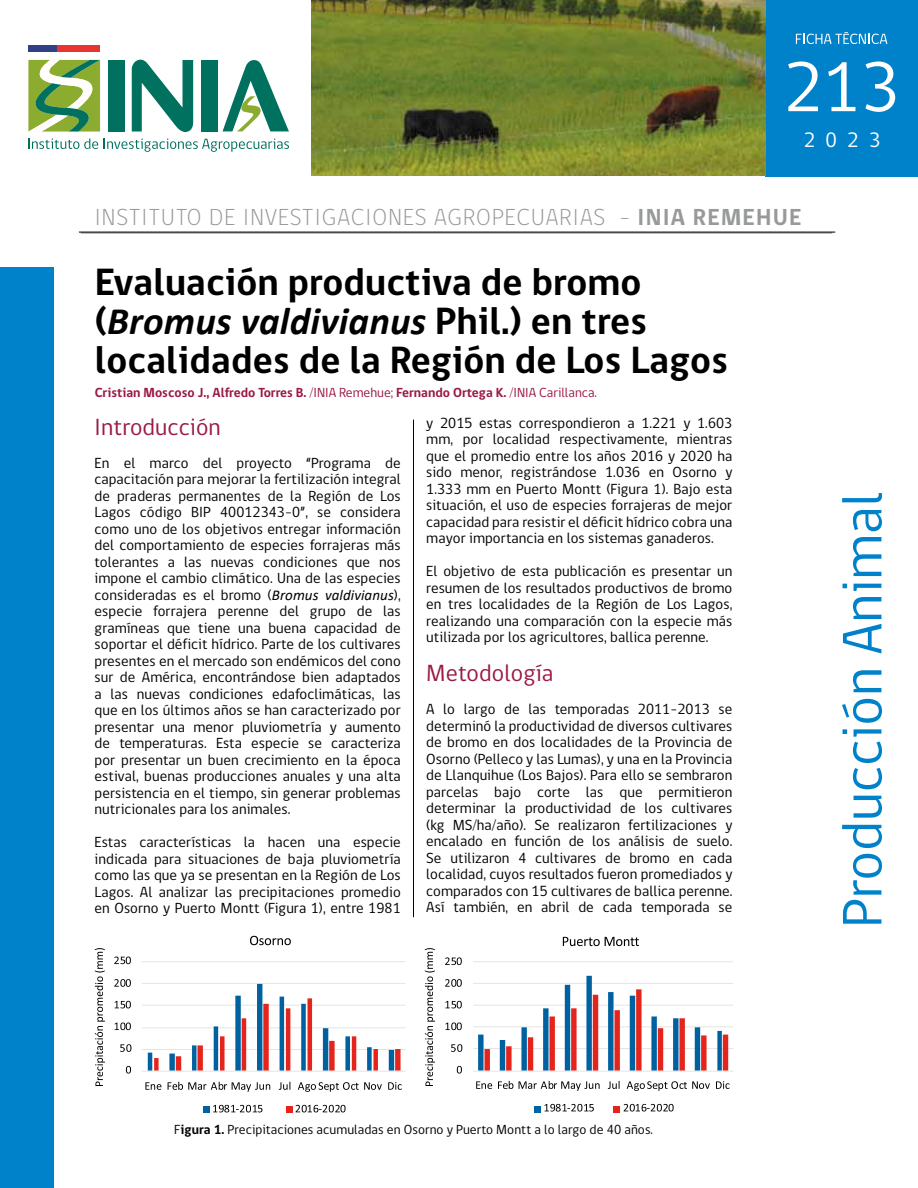
<style>
.page{position:relative;width:918px;height:1188px;background:#fff}
.page>*{position:absolute;margin:0;border:0;box-sizing:border-box;transform-origin:0 0}
.t1{font:72px "gob CL";color:#fffefd}
.t2{font:700 39px "gob CL";letter-spacing:.005em;color:#000}
.t3{font:italic 700 39px "Calibri";letter-spacing:.005em;color:#000}
.t4{font:24px "gob CL";letter-spacing:.005em;color:#9b1942}
.t5{font:300 23.7px "gob CL";letter-spacing:.05em;color:#989999}
.t6{font:21.3px "gob CL";color:#fffefd}
.t7{font:15px/16.5px "gob CL";letter-spacing:.005em;color:#000;text-align:justify}
.t8{font:700 13.5px "gob CL";color:#9b1942}
.t9{font:13.5px "gob CL";letter-spacing:.005em;color:#000}
.s1{font-weight:700}
.s2{font-family:"gob CL";font-style:normal}
.s3{font-weight:400}
.s4{font-family:"Calibri";font-style:italic}
</style>
<div class="page">
<hr style="left:81px;top:233px;width:751px;height:1px;background:#707070">
<div style="left:0;top:268px;width:53px;height:920px;background:#0082cb"></div>
<hr style="left:79px;top:232px;width:756px;height:1px;background:#000">
<div style="left:765px;top:0;width:153px;height:176px;background:#0082cb"></div>
<img style="left:311px;top:0;width:454px;height:176px">
<hr style="left:413px;top:420px;width:1px;height:497px;background:#000">
<div style="left:28px;top:45px;width:30px;height:7px;background:#313f87"></div>
<div style="left:58px;top:45px;width:42px;height:7px;background:#e73631"></div>
<div style="left:108px;top:60px;width:16px;height:72px;background:#00715f"></div>
<svg style="left:132px;top:60px;width:61px;height:72px"></svg>
<div style="left:201px;top:60px;width:16px;height:72px;background:#00715f"></div>
<svg style="left:28px;top:60px;width:72px;height:72px"></svg>
<svg style="left:223px;top:60px;width:66px;height:71px"></svg>
<svg style="left:28px;top:138px;width:70px;height:11px"></svg>
<svg style="left:104px;top:139px;width:185px;height:13px"></svg>
<svg style="left:796px;top:32px;width:91px;height:12px"></svg>
<svg style="left:842px;top:493px;width:40px;height:431px"></svg>
<hr style="left:142px;top:961px;width:263px;height:1px;background:#e5e4e3">
<hr style="left:142px;top:983px;width:263px;height:1px;background:#e5e4e3">
<hr style="left:142px;top:1005px;width:263px;height:1px;background:#e5e4e3">
<hr style="left:142px;top:1027px;width:263px;height:1px;background:#e5e4e3">
<hr style="left:142px;top:1049px;width:263px;height:1px;background:#e5e4e3">
<svg style="left:148px;top:984px;width:253px;height:87px"></svg>
<hr style="left:142px;top:1071px;width:263px;height:1px;background:#e5e4e3">
<svg style="left:126px;top:1066px;width:5px;height:8px"></svg>
<svg style="left:120px;top:1044px;width:11px;height:8px"></svg>
<svg style="left:115px;top:1023px;width:16px;height:7px"></svg>
<svg style="left:115px;top:1001px;width:16px;height:7px"></svg>
<svg style="left:114px;top:979px;width:17px;height:8px"></svg>
<svg style="left:114px;top:957px;width:17px;height:7px"></svg>
<svg style="left:145px;top:1082px;width:16px;height:8px"></svg>
<svg style="left:168px;top:1082px;width:102px;height:10px"></svg>
<svg style="left:279px;top:1082px;width:11px;height:8px"></svg>
<svg style="left:298px;top:1082px;width:84px;height:10px"></svg>
<svg style="left:388px;top:1082px;width:14px;height:8px"></svg>
<svg style="left:95px;top:948px;width:10px;height:138px"></svg>
<svg style="left:250px;top:936px;width:41px;height:9px"></svg>
<svg style="left:203px;top:1105px;width:59px;height:7px"></svg>
<svg style="left:286px;top:1105px;width:60px;height:7px"></svg>
<hr style="left:473px;top:961px;width:260px;height:1px;background:#e5e4e3">
<hr style="left:473px;top:983px;width:260px;height:1px;background:#e5e4e3">
<hr style="left:473px;top:1005px;width:260px;height:1px;background:#e5e4e3">
<hr style="left:473px;top:1026px;width:260px;height:1px;background:#e5e4e3">
<hr style="left:473px;top:1048px;width:260px;height:1px;background:#e5e4e3">
<svg style="left:478px;top:976px;width:250px;height:95px"></svg>
<hr style="left:473px;top:1071px;width:260px;height:1px;background:#e5e4e3">
<svg style="left:457px;top:1066px;width:5px;height:8px"></svg>
<svg style="left:451px;top:1044px;width:11px;height:8px"></svg>
<svg style="left:445px;top:1023px;width:17px;height:7px"></svg>
<svg style="left:445px;top:1001px;width:17px;height:7px"></svg>
<svg style="left:445px;top:979px;width:17px;height:8px"></svg>
<svg style="left:445px;top:957px;width:17px;height:8px"></svg>
<svg style="left:476px;top:1081px;width:16px;height:8px"></svg>
<svg style="left:498px;top:1081px;width:15px;height:8px"></svg>
<svg style="left:519px;top:1081px;width:81px;height:10px"></svg>
<svg style="left:608px;top:1081px;width:12px;height:8px"></svg>
<svg style="left:627px;top:1081px;width:83px;height:10px"></svg>
<svg style="left:716px;top:1081px;width:14px;height:8px"></svg>
<svg style="left:425px;top:948px;width:10px;height:138px"></svg>
<svg style="left:563px;top:937px;width:76px;height:9px"></svg>
<svg style="left:534px;top:1104px;width:60px;height:8px"></svg>
<svg style="left:614px;top:1104px;width:60px;height:8px"></svg>
<h1 class="t1" style="left:784px;top:38px;width:117px">213</h1>
<h3 class="t6" style="left:804px;top:125px;width:78px">2 0 2 3</h3>
<h3 class="t5" style="left:95px;top:201px;width:708px">INSTITUTO DE INVESTIGACIONES AGROPECUARIAS - <span class="s1">INIA REMEHUE</span></h3>
<h2 class="t2" style="left:95px;top:255px;width:548px">Evaluación productiva de bromo</h2>
<h2 class="t3" style="left:95px;top:294px;width:554px"><span class="s2">(</span>Bromus valdivianus <span class="s2">Phil.) en tres</span></h2>
<h2 class="t2" style="left:95px;top:333px;width:635px">localidades de la Región de Los Lagos</h2>
<p class="t8" style="left:95px;top:383px;width:504px">Cristian Moscoso J., Alfredo Torres B. <span class="s3">/INIA Remehue;</span> Fernando Ortega K. <span class="s3">/INIA Carillanca.</span></p>
<h3 class="t4" style="left:95px;top:410px;width:128px">Introducción</h3>
<p class="t7" style="left:95px;top:455px;width:308px">En el marco del proyecto “Programa de capacitación para mejorar la fertilización integral de praderas permanentes de la Región de Los Lagos código BIP 40012343-0”, se considera como uno de los objetivos entregar información del comportamiento de especies forrajeras más tolerantes a las nuevas condiciones que nos impone el cambio climático. Una de las especies consideradas es el bromo (<span class="s4">Bromus valdivianus</span>), especie forrajera perenne del grupo de las gramíneas que tiene una buena capacidad de soportar el déficit hídrico. Parte de los cultivares presentes en el mercado son endémicos del cono sur de América, encontrándose bien adaptados a las nuevas condiciones edafoclimáticas, las que en los últimos años se han caracterizado por presentar una menor pluviometría y aumento de temperaturas. Esta especie se caracteriza por presentar un buen crecimiento en la época estival, buenas producciones anuales y una alta persistencia en el tiempo, sin generar problemas nutricionales para los animales.</p>
<p class="t7" style="left:95px;top:834px;width:308px">Estas características la hacen una especie indicada para situaciones de baja pluviometría como las que ya se presentan en la Región de Los Lagos. Al analizar las precipitaciones promedio en Osorno y Puerto Montt (Figura 1), entre 1981</p>
<p class="t7" style="left:426px;top:415px;width:308px">y 2015 estas correspondieron a 1.221 y 1.603 mm, por localidad respectivamente, mientras que el promedio entre los años 2016 y 2020 ha sido menor, registrándose 1.036 en Osorno y 1.333 mm en Puerto Montt (Figura 1). Bajo esta situación, el uso de especies forrajeras de mejor capacidad para resistir el déficit hídrico cobra una mayor importancia en los sistemas ganaderos.</p>
<p class="t7" style="left:426px;top:564px;width:308px">El objetivo de esta publicación es presentar un resumen de los resultados productivos de bromo en tres localidades de la Región de Los Lagos, realizando una comparación con la especie más utilizada por los agricultores, ballica perenne.</p>
<h3 class="t4" style="left:426px;top:657px;width:129px">Metodología</h3>
<p class="t7" style="left:426px;top:702px;width:308px">A lo largo de las temporadas 2011-2013 se determinó la productividad de diversos cultivares de bromo en dos localidades de la Provincia de Osorno (Pelleco y las Lumas), y una en la Provincia de Llanquihue (Los Bajos). Para ello se sembraron parcelas bajo corte las que permitieron determinar la productividad de los cultivares (kg MS/ha/año). Se realizaron fertilizaciones y encalado en función de los análisis de suelo.<br>Se utilizaron 4 cultivares de bromo en cada localidad, cuyos resultados fueron promediados y comparados con 15 cultivares de ballica perenne.<br>Así también, en abril de cada temporada se</p>
<p class="t9" style="left:174px;top:1121px;width:480px">F<span class="s1">igura 1.</span> Precipitaciones acumuladas en Osorno y Puerto Montt a lo largo de 40 años.</p>
</div>
